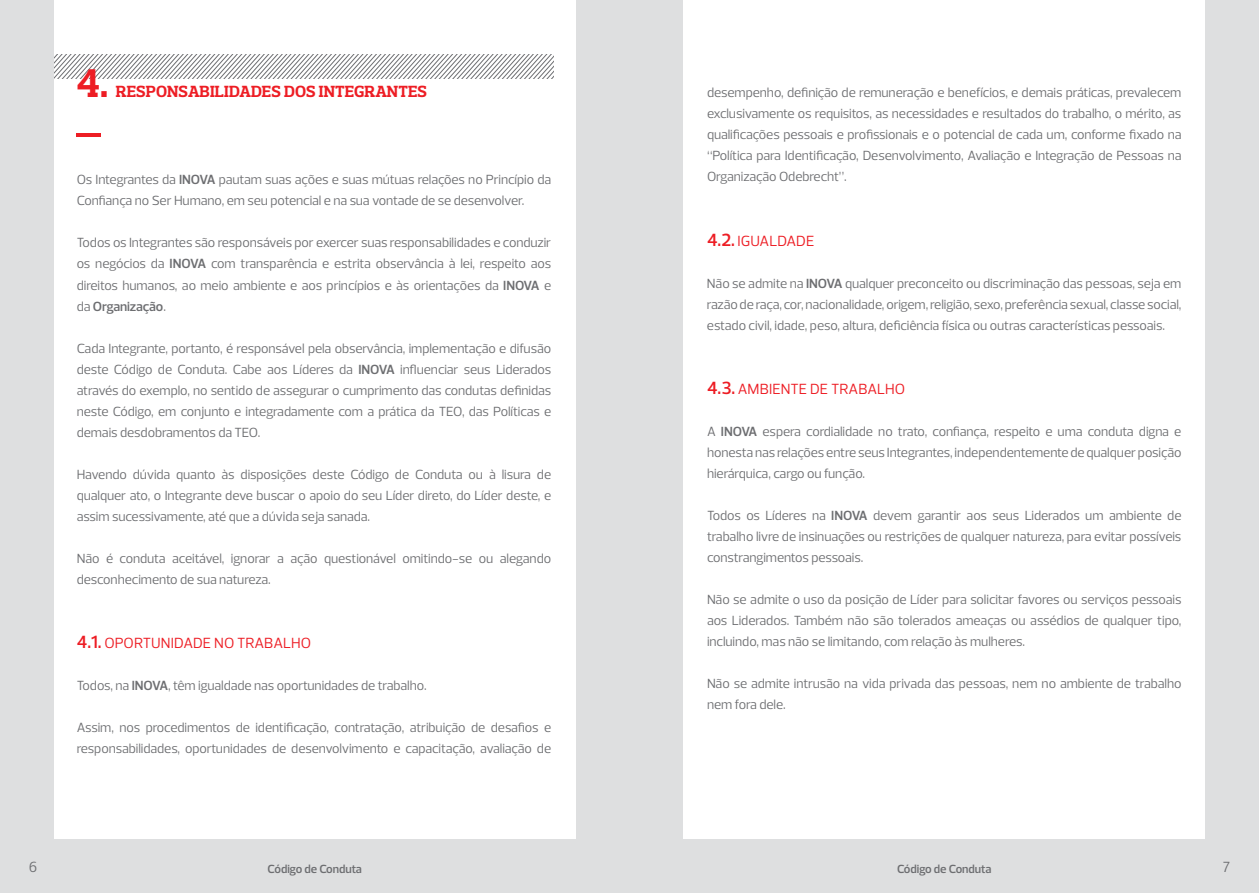
<style>
.page{position:relative;width:1259px;height:893px;background:#fff}
.page>*{position:absolute;margin:0;border:0;box-sizing:border-box;transform-origin:0 0}
.t1{font:40.5px "Odebrecht Slab";color:#ed1d24}
.t2{font:16.5px "Odebrecht Slab";letter-spacing:.005em;color:#ed1d24}
.t3{font:15px "Odebrecht Sans";color:#ed1d24}
.t4{font:15px "Odebrecht Sans";color:#6d6e71}
.t5{font:13.5px/21px "Odebrecht Sans";letter-spacing:-.005em;color:#6d6e71;text-align:justify}
.t6{font:700 12px "Odebrecht Sans";letter-spacing:-.005em;color:#6d6e71}
.s1{font-weight:700}
.s2{font-weight:700;font-size:18px}
</style>
<div class="page">
<div style="left:0;top:0;width:629px;height:893px;background:#dedfe0"></div>
<div style="left:629px;top:0;width:630px;height:893px;background:#dedfe0"></div>
<div style="left:54px;top:0;width:521px;height:839px;background:#fff"></div>
<div style="left:683px;top:0;width:522px;height:839px;background:#fff"></div>
<svg style="left:54px;top:54px;width:499px;height:25px"></svg>
<hr style="left:77px;top:133px;width:24px;height:4px;background:#ed1d24">
<h1 class="t1" style="left:77px;top:58px;width:33px">4.</h1>
<p class="t2" style="left:116px;top:81px;width:11px">RESP</p>
<p class="t2" style="left:156px;top:81px;width:33px">ONSABI</p>
<p class="t2" style="left:215px;top:81px;width:204px">LIDADES DOS INTEGRANTES</p>
<p class="t5" style="left:77px;top:170px;width:476px">Os Integrantes da <span class="s1">INOVA</span> pautam suas ações e suas mútuas relações no Princípio da<br>Confiança no Ser Humano, em seu potencial e na sua vontade de se desenvolver.</p>
<p class="t5" style="left:77px;top:233px;width:476px">Todos os Integrantes são responsáveis por exercer suas responsabilidades e conduzir os negócios da <span class="s1">INOVA</span> com transparência e estrita observância à lei, respeito aos direitos humanos, ao meio ambiente e aos princípios e às orientações da <span class="s1">INOVA</span> e da <span class="s1">Organização</span>.</p>
<p class="t5" style="left:77px;top:338px;width:476px">Cada Integrante, portanto, é responsável pela observância, implementação e difusão deste Código de Conduta. Cabe aos Líderes da <span class="s1">INOVA</span> influenciar seus Liderados através do exemplo, no sentido de assegurar o cumprimento das condutas definidas neste Código, em conjunto e integradamente com a prática da TEO, das Políticas e demais desdobramentos da TEO.</p>
<p class="t5" style="left:77px;top:464px;width:476px">Havendo dúvida quanto às disposições deste Código de Conduta ou à lisura de qualquer ato, o Integrante deve buscar o apoio do seu Líder direto, do Líder deste, e assim sucessivamente, até que a dúvida seja sanada.</p>
<p class="t5" style="left:77px;top:548px;width:476px">Não é conduta aceitável, ignorar a ação questionável omitindo-se ou alegando desconhecimento de sua natureza.</p>
<p class="t3" style="left:77px;top:633px;width:48px"><span class="s2">4.1.</span> Oportu</p>
<p class="t3" style="left:161px;top:633px;width:19px">nidade</p>
<p class="t3" style="left:214px;top:633px;width:34px">no trabalho</p>
<p class="t5" style="left:77px;top:675px;width:351px">Todos, na <span class="s1">INOVA</span>, têm igualdade nas oportunidades de trabalho.</p>
<p class="t5" style="left:77px;top:717px;width:476px">Assim, nos procedimentos de identificação, contratação, atribuição de desafios e responsabilidades, oportunidades de desenvolvimento e capacitação, avaliação de</p>
<p class="t5" style="left:707px;top:82px;width:476px">desempenho, definição de remuneração e benefícios, e demais práticas, prevalecem exclusivamente os requisitos, as necessidades e resultados do trabalho, o mérito, as qualificações pessoais e profissionais e o potencial de cada um, conforme fixado na “Política para Identificação, Desenvolvimento, Avaliação e Integração de Pessoas na Organização Odebrecht”.</p>
<p class="t3" style="left:707px;top:231px;width:54px"><span class="s2">4.2.</span> Igualdade</p>
<p class="t5" style="left:707px;top:273px;width:476px">Não se admite na <span class="s1">INOVA</span> qualquer preconceito ou discriminação das pessoas, seja em razão de raça, cor, nacionalidade, origem, religião, sexo, preferência sexual, classe social, estado civil, idade, peso, altura, deficiência física ou outras características pessoais.</p>
<p class="t3" style="left:707px;top:379px;width:50px"><span class="s2">4.3.</span> Ambie</p>
<p class="t3" style="left:781px;top:379px;width:69px">nte de Trabalho</p>
<p class="t5" style="left:707px;top:421px;width:476px">A <span class="s1">INOVA</span> espera cordialidade no trato, confiança, respeito e uma conduta digna e honesta nas relações entre seus Integrantes, independentemente de qualquer posição hierárquica, cargo ou função.</p>
<p class="t5" style="left:707px;top:505px;width:476px">Todos os Líderes na <span class="s1">INOVA</span> devem garantir aos seus Liderados um ambiente de trabalho livre de insinuações ou restrições de qualquer natureza, para evitar possíveis constrangimentos pessoais.</p>
<p class="t5" style="left:707px;top:589px;width:476px">Não se admite o uso da posição de Líder para solicitar favores ou serviços pessoais aos Liderados. Também não são tolerados ameaças ou assédios de qualquer tipo, incluindo, mas não se limitando, com relação às mulheres.</p>
<p class="t5" style="left:707px;top:673px;width:476px">Não se admite intrusão na vida privada das pessoas, nem no ambiente de trabalho nem fora dele.</p>
<p class="t4" style="left:28px;top:858px;width:11px">26</p>
<p class="t6" style="left:267px;top:861px;width:96px">Código de Conduta</p>
<p class="t6" style="left:897px;top:861px;width:96px">Código de Conduta</p>
<p class="t4" style="left:1222px;top:858px;width:9px">7</p>
</div>
